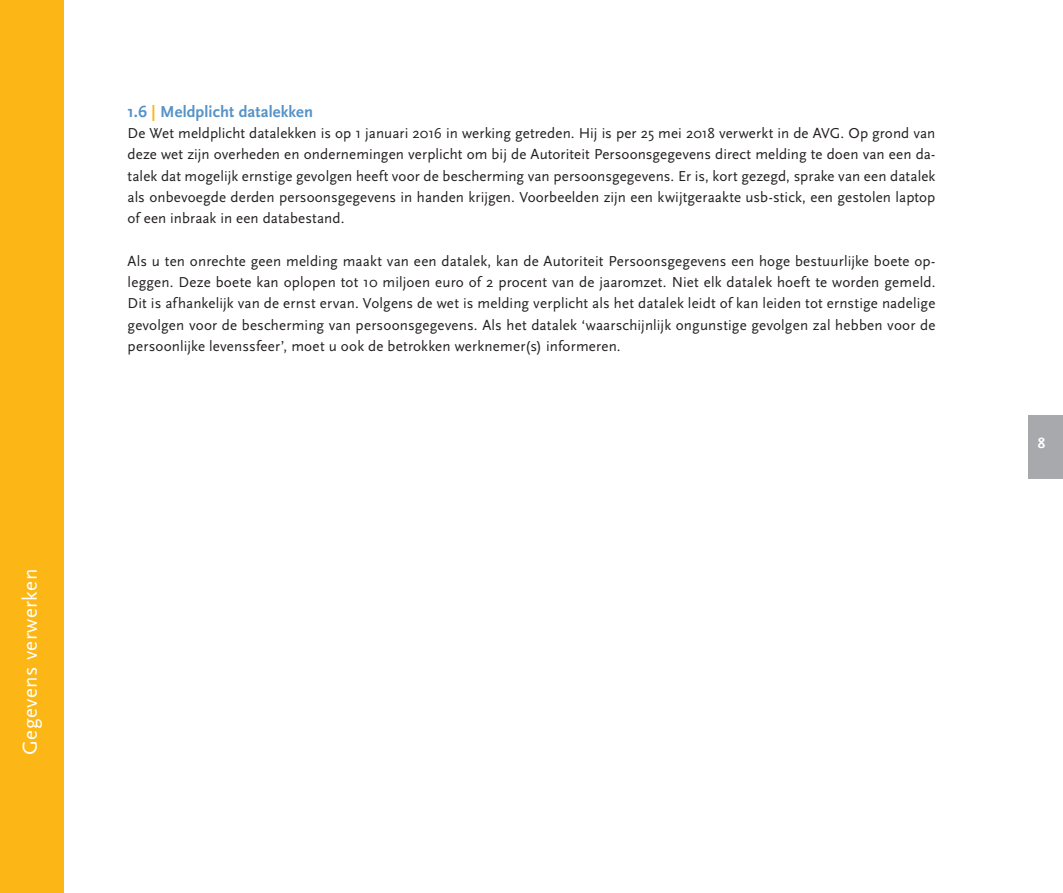
<style>
.page{position:relative;width:1063px;height:893px;background:#fff}
.page>*{position:absolute;margin:0;border:0;box-sizing:border-box;transform-origin:0 0}
.t1{font:21px "Scala Sans";color:#fff}
.t2{font:700 16.5px "Scala Sans";letter-spacing:.005em;color:#5593c9}
.t3{font:15px/21.3px "Scala Sans";letter-spacing:.01em;color:#231f20;text-align:justify}
.t4{font:700 15px "Scala Sans";color:#fff}
.s1{color:#fcb615}
</style>
<div class="page">
<div style="left:1029px;top:415px;width:34px;height:63px;background:#a8a9ad"></div>
<div style="left:0;top:0;width:64px;height:893px;background:#fcb615"></div>
<p class="t2" style="left:128px;top:103px;width:187px">1.6 <span class="s1">|</span> Meldplicht datalekken</p>
<p class="t3" style="left:128px;top:123px;width:695px">De Wet meldplicht datalekken is op 1 januari 2016 in werking getreden. Hij is per 25 mei 2018 verwerkt in de AVG</p>
<p class="t3" style="left:128px;top:123px;width:809px;text-indent:713px">. Op grond van deze wet zijn overheden en ondernemingen verplicht om bij de Autoriteit Persoonsgegevens direct melding te doen van een da&shy;talek dat mogelijk ernstige gevolgen heeft voor de bescherming van persoonsgegevens. Er is, kort gezegd, sprake van een datalek als onbevoegde derden persoonsgegevens in handen krijgen. Voorbeelden zijn een kwijtgeraakte usb-stick, een gestolen laptop of een inbraak in een databestand.</p>
<p class="t3" style="left:128px;top:250px;width:809px">Als u ten onrechte geen melding maakt van een datalek, kan de Autoriteit Persoonsgegevens een hoge bestuurlijke boete op&shy;leggen. Deze boete kan oplopen tot 10 miljoen euro of 2 procent van de jaaromzet. N iet elk datalek hoeft te worden gemeld.<br>Dit is afhankelijk van de ernst ervan. Volgens de wet is melding verplicht als het datalek leidt of kan leiden tot ernstige nadelige gevolgen voor de bescherming van persoonsgegevens. Als het datalek ‘waarschijnlijk ongunstige gevolgen zal hebben voor de persoonlijke levenssfeer’, moet u ook de betrokken werknemer(s) informeren.</p>
<h1 class="t1" style="left:19px;top:755px;width:187px;rotate:-90deg">Gegevens verwerken</h1>
<p class="t4" style="left:1038px;top:435px;width:9px">8</p>
</div>
